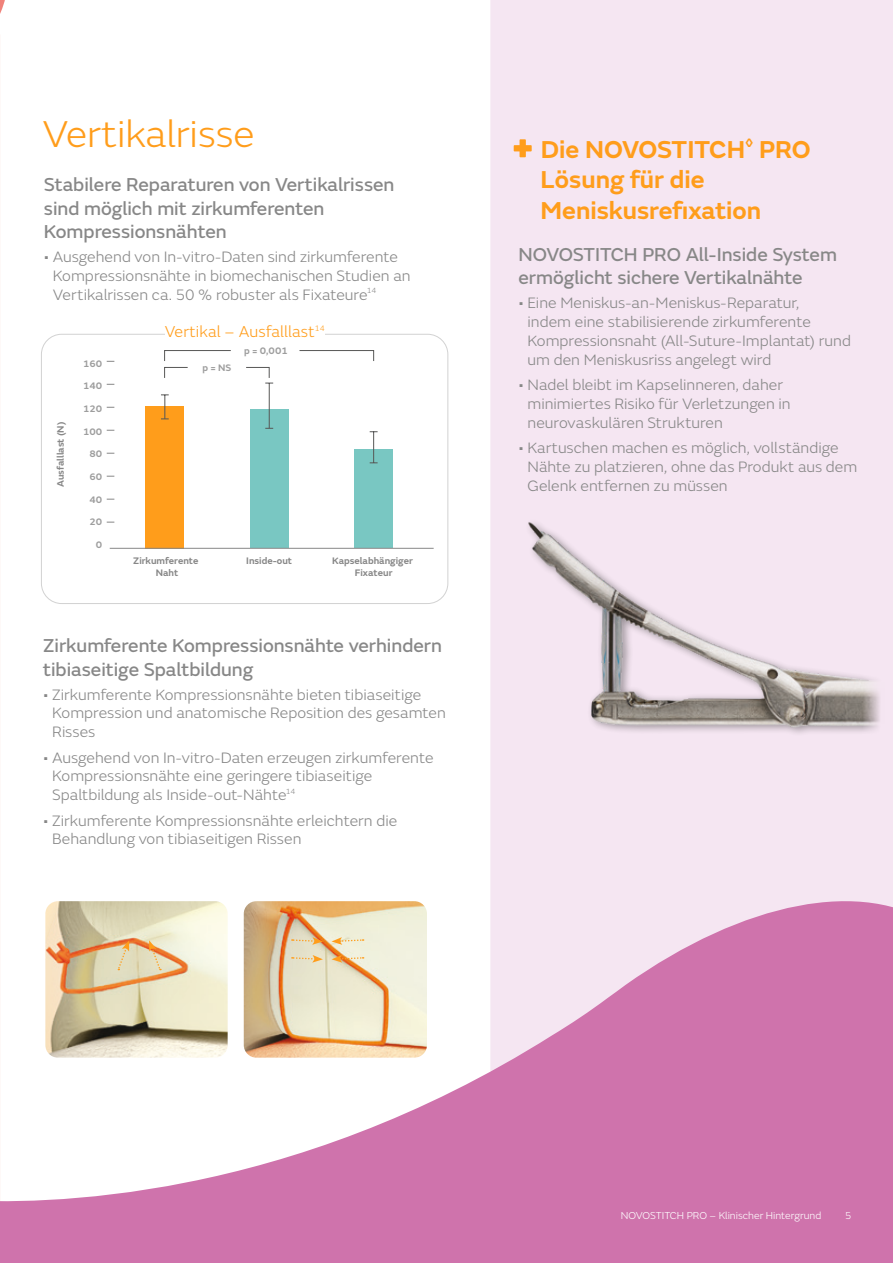
<style>
.page{position:relative;width:893px;height:1263px;background:#fff}
.page>*{position:absolute;margin:0;border:0;box-sizing:border-box;transform-origin:0 0}
.t1{font:300 39px "SN Emeric";color:#ff9d1b}
.t2{font:600 25.5px/30.6px "SN Emeric";color:#ff9d1b}
.t3{font:19.5px/23.4px "SN Emeric Core";color:#878787}
.t4{font:300 16.5px "SN Emeric";letter-spacing:.01em;color:#ff9d1b}
.t5{font:300 15.75px/18.8px "SN Emeric";color:#878787}
.t6{font:300 10.5px "SN Emeric";color:#fff}
.t7{font:600 9.9px/11.9px "SN Emeric";color:#878787;text-align:center}
.t8{font:600 9.9px "SN Emeric";color:#9d9d9d}
</style>
<div class="page">
<div style="left:490px;top:0;width:403px;height:877px;background:#f5e6f2"></div>
<svg style="left:0;top:877px;width:893px;height:386px;fill:#cf73ac"></svg>
<svg style="left:0;top:0;width:5px;height:14px"></svg>
<img style="left:490px;top:478px;width:394px;height:288px">
<svg style="left:514px;top:139px;width:18px;height:18px"></svg>
<div style="left:354px;top:450px;width:39px;height:98px;background:#79c7c2"></div>
<div style="left:250px;top:410px;width:38px;height:138px;background:#79c7c2"></div>
<div style="left:146px;top:406px;width:38px;height:142px;background:#ff9d1b"></div>
<hr style="left:269px;top:383px;width:1px;height:45px;background:#575756">
<svg style="left:246px;top:367px;width:27px;height:17px"></svg>
<svg style="left:164px;top:367px;width:24px;height:11px"></svg>
<svg style="left:161px;top:394px;width:8px;height:25px"></svg>
<svg style="left:299px;top:350px;width:75px;height:11px"></svg>
<svg style="left:164px;top:350px;width:67px;height:11px"></svg>
<hr style="left:373px;top:432px;width:1px;height:31px;background:#575756">
<hr style="left:110px;top:548px;width:324px;height:1px;background:#878787">
<img style="left:45px;top:901px;width:183px;height:157px">
<img style="left:244px;top:901px;width:183px;height:157px">
<svg style="left:149px;top:940px;width:12px;height:30px"></svg>
<svg style="left:292px;top:937px;width:31px;height:8px"></svg>
<svg style="left:332px;top:937px;width:32px;height:8px"></svg>
<svg style="left:292px;top:955px;width:31px;height:8px"></svg>
<svg style="left:332px;top:955px;width:32px;height:8px"></svg>
<svg style="left:117px;top:940px;width:12px;height:30px"></svg>
<h1 class="t1" style="left:43px;top:110px;width:214px">Vertikalrisse</h1>
<p class="t3" style="left:44px;top:173px;width:352px">Stabilere Reparaturen von Vertikalrissen sind möglich mit zirkumferenten<br>Kompressionsnähten</p>
<p class="t5" style="left:53px;top:247px;width:359px;text-indent:-9px">• Ausgehend von In-vitro-Daten sind zirkumferente<br>Kompressionsnähte in biomechanischen Studien an<br>Vertikalrissen ca. 50 % robuster als Fixateure<sup>14</sup></p>
<p class="t4" style="left:165px;top:322px;width:161px">Vertikal – Ausfalllast<sup>14</sup></p>
<p class="t7" style="left:55px;top:487px;width:67px;rotate:-90deg">Ausfalllast (N)</p>
<p class="t8" style="left:83px;top:357px;width:21px">160</p>
<p class="t8" style="left:83px;top:380px;width:21px">140</p>
<p class="t8" style="left:83px;top:402px;width:21px">120</p>
<p class="t8" style="left:83px;top:425px;width:21px">100</p>
<p class="t8" style="left:89px;top:448px;width:14px">80</p>
<p class="t8" style="left:89px;top:470px;width:14px">60</p>
<p class="t8" style="left:89px;top:493px;width:14px">40</p>
<p class="t8" style="left:89px;top:515px;width:14px">20</p>
<p class="t8" style="left:96px;top:538px;width:8px">0</p>
<p class="t8" style="left:202px;top:362px;width:30px">p = NS</p>
<p class="t8" style="left:244px;top:345px;width:45px">p = 0,001</p>
<p class="t7" style="left:133px;top:555px;width:67px">Zirkumferente<br>Naht</p>
<p class="t7" style="left:246px;top:555px;width:47px">Inside-out</p>
<p class="t7" style="left:332px;top:555px;width:82px">Kapselabhängiger<br>Fixateur</p>
<p class="t3" style="left:43px;top:634px;width:400px">Zirkumferente Kompressionsnähte verhindern tibiaseitige Spaltbildung</p>
<p class="t5" style="left:52px;top:685px;width:395px;text-indent:-9px">• Zirkumferente Kompressionsnähte bieten tibiaseitige<br>Kompression und anatomische Reposition des gesamten<br>Risses</p>
<p class="t5" style="left:52px;top:748px;width:383px;text-indent:-9px">• Ausgehend von In-vitro-Daten erzeugen zirkumferente<br>Kompressionsnähte eine geringere tibiaseitige<br>Spaltbildung als Inside-out-Nähte<sup>14</sup></p>
<p class="t5" style="left:52px;top:811px;width:347px;text-indent:-9px">• Zirkumferente Kompressionsnähte erleichtern die<br>Behandlung von tibiaseitigen Rissen</p>
<h2 class="t2" style="left:540px;top:134px;width:272px">Die NOVOSTITCH<sup>◊</sup> PRO<br>Lösung für die<br>Meniskusrefixation</h2>
<p class="t3" style="left:518px;top:243px;width:320px">NOVOSTITCH PRO All-Inside System ermöglicht sichere Vertikalnähte</p>
<p class="t5" style="left:527px;top:294px;width:325px;text-indent:-9px">• Eine Meniskus-an-Meniskus-Reparatur,<br>indem eine stabilisierende zirkumferente Kompressionsnaht (All-Suture-Implantat) rund um den Meniskusriss angelegt wird</p>
<p class="t5" style="left:527px;top:375px;width:265px;text-indent:-9px">• Nadel bleibt im Kapselinneren, daher minimiertes Risiko für Verletzungen in neurovaskulären Strukturen</p>
<p class="t5" style="left:527px;top:438px;width:331px;text-indent:-9px">• Kartuschen machen es möglich, vollständige<br>Nähte zu platzieren, ohne das Produkt aus dem<br>Gelenk entfernen zu müssen</p>
<p class="t6" style="left:621px;top:1209px;width:202px">NOVOSTITCH PRO – Klinischer Hintergrund</p>
<p class="t6" style="left:845px;top:1209px;width:8px">5</p>
</div>
